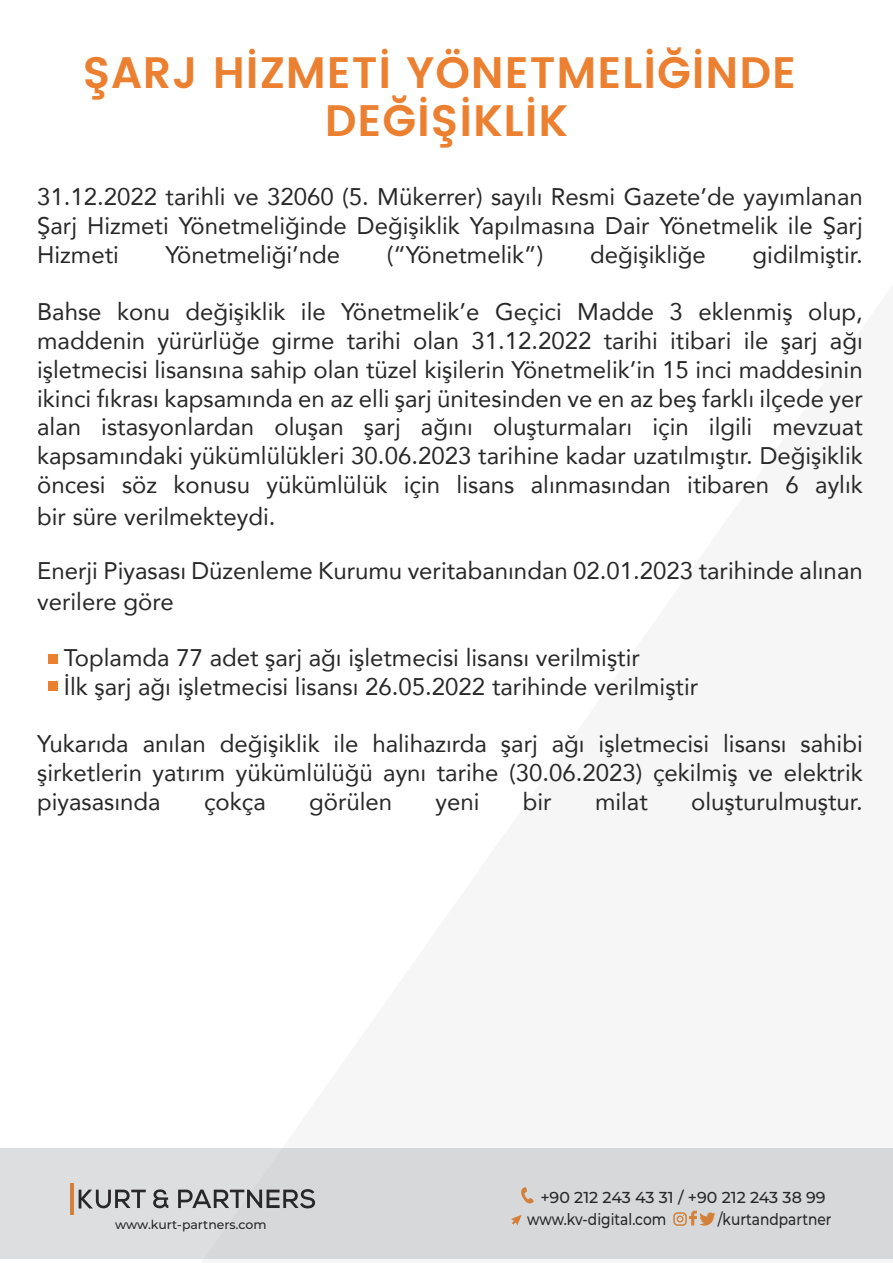
<style>
.page{position:relative;width:893px;height:1263px;background:#fff}
.page>*{position:absolute;margin:0;border:0;box-sizing:border-box;transform-origin:0 0}
.t1{font:600 44.1px/47.7px "Poppins";letter-spacing:.02em;color:#ec8031;text-align:center}
.t2{font:24px/28.8px "Avenir";color:#282828;text-align:justify}
.t3{font:500 16.2px "Montserrat";color:#282828;scale:.85 1}
.t4{font:500 15.9px "Montserrat";color:#282828}
.t5{font:500 12.45px "Montserrat";color:#282828}
</style>
<div class="page">
<div style="left:0;top:1148px;width:893px;height:111px;background:#dddee0"></div>
<hr style="left:70px;top:1183px;width:4px;height:31px;background:#d2803a">
<svg style="left:79px;top:1189px;width:67px;height:19px"></svg>
<svg style="left:153px;top:1189px;width:15px;height:19px"></svg>
<svg style="left:178px;top:1189px;width:137px;height:19px"></svg>
<svg style="left:521px;top:1187px;width:13px;height:16px"></svg>
<svg style="left:511px;top:1215px;width:10px;height:10px"></svg>
<svg style="left:673px;top:1211px;width:42px;height:15px"></svg>
<div style="left:48px;top:654px;width:9px;height:9px;background:#ea8131"></div>
<div style="left:48px;top:681px;width:9px;height:10px;background:#ea8131"></div>
<h1 class="t1" style="left:83px;top:51px;width:715px">ŞARJ HİZMETİ YÖNETMELİĞİNDE<br>DEĞİŞİKLİK</h1>
<p class="t2" style="left:37px;top:181px;width:827px">31.12.2022 tarihli ve 32060 (5. Mükerrer) sayılı Resmi Gazete’de yayımlanan Şarj Hizmeti Yönetmeliğinde Değişiklik Yapılmasına Dair Yönetmelik ile Şarj Hizmeti</p>
<p class="t2" style="left:165px;top:239px;width:176px">Yönetmeliği’nde</p>
<p class="t2" style="left:387px;top:239px;width:158px">(“Yönetmelik”)</p>
<p class="t2" style="left:590px;top:239px;width:117px">değişikliğe</p>
<p class="t2" style="left:753px;top:239px;width:112px">gidilmiştir.</p>
<p class="t2" style="left:37px;top:297px;width:827px">Bahse konu değişiklik ile Yönetmelik’e Geçici Madde 3 eklenmiş olup, maddenin yürürlüğe girme tarihi olan 31.12.2022 tarihi itibari ile şarj ağı işletmecisi lisansına sahip olan tüzel kişilerin Yönetmelik’in 15 inci maddesinin ikinci fıkrası kapsamında en az elli şarj ünitesinden ve en az beş farklı ilçede yer alan istasyonlardan oluşan şarj ağını oluşturmaları için ilgili mevzuat kapsamındaki yükümlülükleri 30.06.2023 tarihine kadar uzatılmıştır. Değişiklik öncesi söz konusu yükümlülük için lisans alınmasından itibaren 6 aylık</p>
<p class="t2" style="left:37px;top:501px;width:240px">bir süre verilmekteydi.</p>
<p class="t2" style="left:37px;top:556px;width:827px">Enerji Piyasası Düzenleme Kurumu veritabanından 02.01.2023 tarihinde alınan</p>
<p class="t2" style="left:37px;top:586px;width:138px">verilere göre</p>
<p class="t2" style="left:64px;top:642px;width:636px">Toplamda 77 adet şarj ağı işletmecisi lisansı verilmiştir<br>İlk şarj ağı işletmecisi lisansı 26.05.2022 tarihinde verilmiştir</p>
<p class="t2" style="left:37px;top:729px;width:827px">Yukarıda anılan değişiklik ile halihazırda şarj ağı işletmecisi lisansı sahibi şirketlerin yatırım yükümlülüğü aynı tarihe (30.06.2023) çekilmiş ve elektrik piyasasında</p>
<p class="t2" style="left:204px;top:786px;width:63px">çokça</p>
<p class="t2" style="left:309px;top:786px;width:85px">görülen</p>
<p class="t2" style="left:436px;top:786px;width:46px">yeni</p>
<p class="t2" style="left:523px;top:786px;width:30px">bir</p>
<p class="t2" style="left:595px;top:786px;width:54px">milat</p>
<p class="t2" style="left:691px;top:786px;width:173px">oluşturulmuştur.</p>
<p class="t5" style="left:115px;top:1215px;width:153px">www.kurt-partners.com</p>
<p class="t4" style="left:540px;top:1186px;width:287px">+90 212 243 43 31 / +90 212 243 38 99</p>
<p class="t3" style="left:527px;top:1208px;width:165px">www.kv-digital.com</p>
<p class="t3" style="left:718px;top:1208px;width:135px">/kurtandpartner</p>
</div>
